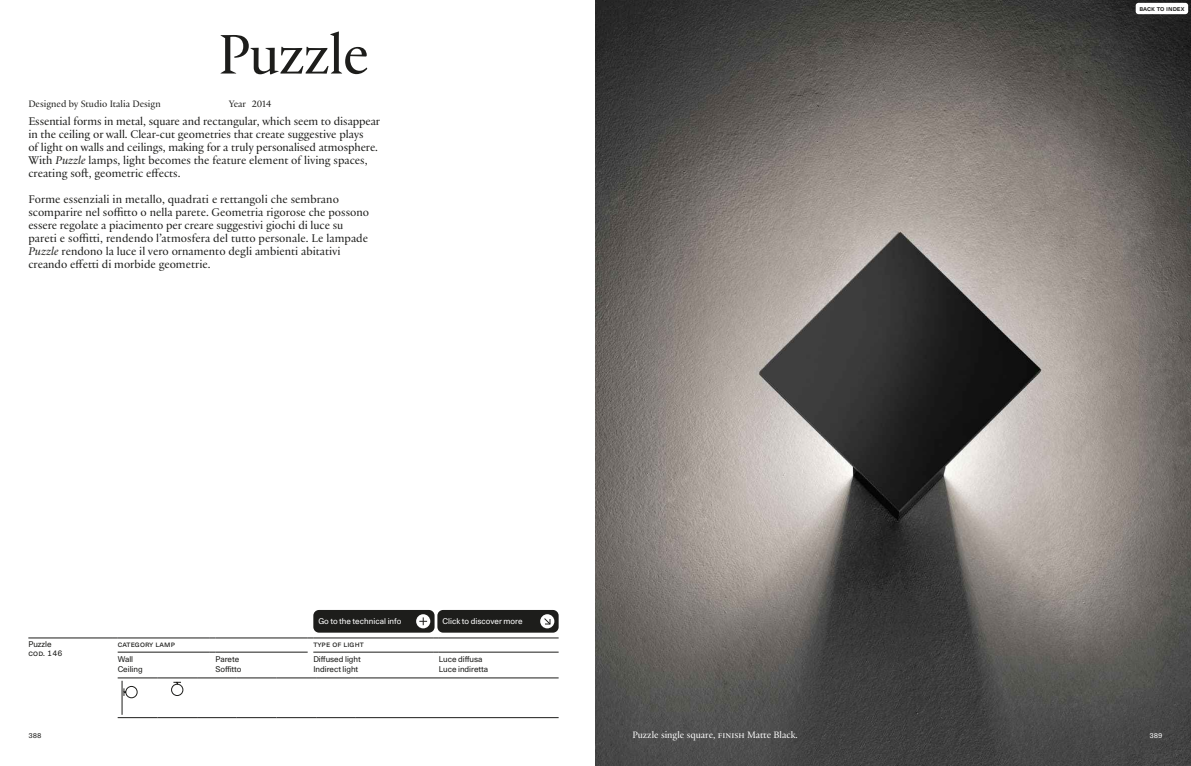
<style>
.page{position:relative;width:1191px;height:766px;background:#fff}
.page>*{position:absolute;margin:0;border:0;box-sizing:border-box;transform-origin:0 0}
.t1{font:60px "Practice";letter-spacing:-.02em;color:#1d1d1b}
.t2{font:12px/13px "Practice";letter-spacing:-.005em;color:#1d1d1b}
.t3{font:10px "Practice";color:#1d1d1b}
.t4{font:10px "Practice";color:#fff}
.t5{font:8px/10px "Unica 77 LL";color:#1d1d1b}
.t6{font:8px "Unica 77 LL";letter-spacing:.005em;color:#fff}
.t7{font:8px "Neue Haas Unica Pro";letter-spacing:.02em;color:#1d1d1b}
.t8{font:500 7px "Neue Haas Unica Pro";color:#1d1d1b}
.t9{font:7px "Unica 77 LL";color:#1d1d1b}
.t10{font:7px "Unica 77 LL";color:#fff}
.s1{font-family:"Practice Regular Ita"}
.s2{font-family:"Unica 77 LL"}
</style>
<div class="page">
<img style="left:595px;top:0;width:596px;height:765px">
<hr style="left:28px;top:637px;width:84px;height:1px;background:#1d1d1b">
<hr style="left:118px;top:637px;width:92px;height:1px;background:#1d1d1b">
<hr style="left:215px;top:637px;width:93px;height:1px;background:#1d1d1b">
<hr style="left:313px;top:637px;width:120px;height:1px;background:#1d1d1b">
<hr style="left:439px;top:637px;width:119px;height:1px;background:#1d1d1b">
<hr style="left:118px;top:651px;width:92px;height:1px;background:#1d1d1b">
<hr style="left:215px;top:651px;width:93px;height:1px;background:#1d1d1b">
<hr style="left:313px;top:651px;width:120px;height:1px;background:#1d1d1b">
<hr style="left:439px;top:651px;width:119px;height:1px;background:#1d1d1b">
<hr style="left:118px;top:677px;width:39px;height:1px;background:#1d1d1b">
<hr style="left:157px;top:677px;width:40px;height:1px;background:#1d1d1b">
<hr style="left:197px;top:677px;width:40px;height:1px;background:#1d1d1b">
<hr style="left:237px;top:677px;width:39px;height:1px;background:#1d1d1b">
<hr style="left:276px;top:677px;width:40px;height:1px;background:#1d1d1b">
<hr style="left:316px;top:677px;width:40px;height:1px;background:#1d1d1b">
<hr style="left:356px;top:677px;width:202px;height:1px;background:#1d1d1b">
<hr style="left:118px;top:717px;width:39px;height:1px;background:#1d1d1b">
<hr style="left:157px;top:717px;width:40px;height:1px;background:#1d1d1b">
<hr style="left:197px;top:717px;width:40px;height:1px;background:#1d1d1b">
<hr style="left:237px;top:717px;width:39px;height:1px;background:#1d1d1b">
<hr style="left:276px;top:717px;width:40px;height:1px;background:#1d1d1b">
<hr style="left:316px;top:717px;width:40px;height:1px;background:#1d1d1b">
<hr style="left:356px;top:717px;width:202px;height:1px;background:#1d1d1b">
<svg style="left:122px;top:680px;width:15px;height:34px"></svg>
<svg style="left:171px;top:681px;width:12px;height:14px"></svg>
<div style="left:437px;top:609px;width:121px;height:23px;background:#1d1d1b;border-radius:6px"></div>
<svg style="left:540px;top:614px;width:14px;height:14px"></svg>
<svg style="left:544px;top:618px;width:6px;height:6px"></svg>
<div style="left:313px;top:609px;width:121px;height:23px;background:#1d1d1b;border-radius:6px"></div>
<div style="left:416px;top:614px;width:14px;height:14px;background:#fff;border-radius:50%"></div>
<svg style="left:419px;top:617px;width:8px;height:8px"></svg>
<div style="left:1135px;top:3px;width:53px;height:11px;background:#fff;border-radius:3px"></div>
<h1 class="t1" style="left:218px;top:15px;width:153px">Puzzle</h1>
<p class="t3" style="left:28px;top:97px;width:134px">Designed by Studio Italia Design</p>
<p class="t3" style="left:229px;top:97px;width:44px">Year 2014</p>
<p class="t2" style="left:28px;top:115px;width:353px">Essential forms in metal, square and rectangular, which seem to disappear in the ceiling or wall. Clear-cut geometries that create suggestive plays<br>of light on walls and ceilings, making for a truly personalised atmosphere.<br>With <span class="s1">Puzzle</span> lamps, light becomes the feature element of living spaces, creating soft, geometric effects.</p>
<p class="t2" style="left:28px;top:193px;width:342px">Forme essenziali in metallo, quadrati e rettangoli che sembrano scomparire nel soffitto o nella parete. Geometria rigorose che possono essere regolate a piacimento per creare suggestivi giochi di luce su pareti e soffitti, rendendo l’atmosfera del tutto personale. Le lampade <span class="s1">Puzzle</span> rendono la luce il vero ornamento degli ambienti abitativi creando effetti di morbide geometrie.</p>
<p class="t5" style="left:28px;top:638px;width:25px">Puzzle</p>
<p class="t7" style="left:28px;top:648px;width:36px">cod. <span class="s2">146</span></p>
<p class="t6" style="left:318px;top:616px;width:84px">Go to the technical info</p>
<p class="t6" style="left:442px;top:616px;width:82px">Click to discover more</p>
<p class="t7" style="left:118px;top:639px;width:59px">category lamp</p>
<p class="t7" style="left:313px;top:639px;width:52px">type of light</p>
<p class="t5" style="left:118px;top:654px;width:27px">Wall<br>Ceiling</p>
<p class="t5" style="left:215px;top:654px;width:28px">Parete<br>Soffitto</p>
<p class="t5" style="left:313px;top:654px;width:49px">Diffused light<br>Indirect light</p>
<p class="t5" style="left:439px;top:654px;width:51px">Luce diffusa<br>Luce indiretta</p>
<p class="t8" style="left:1139px;top:4px;width:46px">back to index</p>
<p class="t4" style="left:632px;top:727px;width:167px">Puzzle single square, finish Matte Black.</p>
<p class="t9" style="left:28px;top:730px;width:15px">388</p>
<p class="t10" style="left:1149px;top:730px;width:15px">389</p>
</div>
